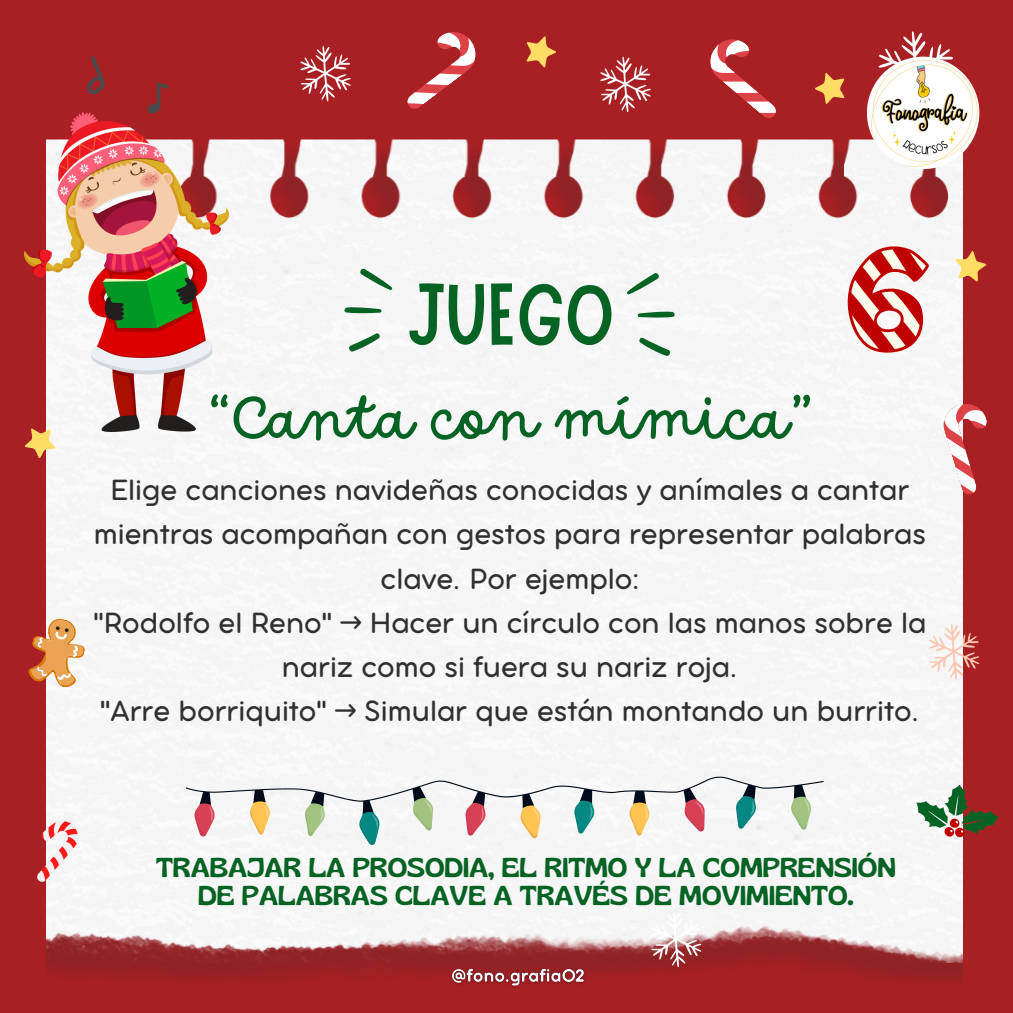
<style>
.page{position:relative;width:1013px;height:1013px;background:#fff}
.page>*{position:absolute;margin:0;border:0;box-sizing:border-box;transform-origin:0 0}
.t1{font:88px "Marykate";color:#076324}
.t2{font:65.75px "DO Script Regular";color:#076324}
.t3{font:31.75px/44px "Aristotelica Pro Tx";color:#303030;text-align:center}
.t4{font:27.25px/28.6px "Gliker";color:#076324;text-align:center}
</style>
<div class="page">
<div style="left:0;top:0;width:1012px;height:1012px;background:#a82024"></div>
<img style="left:46px;top:140px;width:916px;height:839px">
<svg style="left:626px;top:266px;width:50px;height:91px;background:#d8e3db"></svg>
<svg style="left:343px;top:262px;width:50px;height:91px;background:#d8e3db"></svg>
<svg style="left:650px;top:911px;width:51px;height:56px;background:#d6b0b1"></svg>
<svg style="left:300px;top:46px;width:51px;height:55px"></svg>
<svg style="left:600px;top:57px;width:50px;height:55px"></svg>
<svg style="left:878px;top:31px;width:75px;height:41px"></svg>
<svg style="left:407px;top:32px;width:69px;height:77px"></svg>
<svg style="left:710px;top:39px;width:66px;height:79px"></svg>
<svg style="left:938px;top:399px;width:49px;height:97px"></svg>
<svg style="left:526px;top:36px;width:30px;height:31px"></svg>
<svg style="left:815px;top:73px;width:29px;height:31px"></svg>
<svg style="left:948px;top:245px;width:39px;height:42px"></svg>
<svg style="left:25px;top:432px;width:32px;height:29px"></svg>
<svg style="left:186px;top:776px;width:637px;height:69px;background:#dfdeda"></svg>
<svg style="left:928px;top:624px;width:51px;height:55px"></svg>
<img style="left:37px;top:821px;width:40px;height:60px">
<svg style="left:916px;top:784px;width:82px;height:53px"></svg>
<svg style="left:28px;top:613px;width:63px;height:77px"></svg>
<svg style="left:847px;top:245px;width:82px;height:108px;background:#e08d8a"></svg>
<img style="left:24px;top:57px;width:204px;height:375px">
<img style="left:866px;top:57px;width:113px;height:112px;border-radius:50%">
<img style="left:446px;top:963px;width:144px;height:24px">
<p class="t1" style="left:406px;top:257px;width:210px">JUEGO</p>
<p class="t2" style="left:207px;top:379px;width:607px">“Canta con mímica”</p>
<p class="t3" style="left:93px;top:471px;width:834px">Elige canciones navideñas conocidas y anímales a cantar mientras acompañan con gestos para representar palabras clave. Por ejemplo:<br>"Rodolfo el Reno" → Hacer un círculo con las manos sobre la nariz como si fuera su nariz roja.<br>"Arre borriquito" → Simular que están montando un burrito.</p>
<p class="t4" style="left:156px;top:852px;width:741px">TRABAJAR LA PROSODIA, EL RITMO Y LA COMPRENSIÓN<br>DE PALABRAS CLAVE A TRAVÉS DE MOVIMIENTO.</p>
</div>
